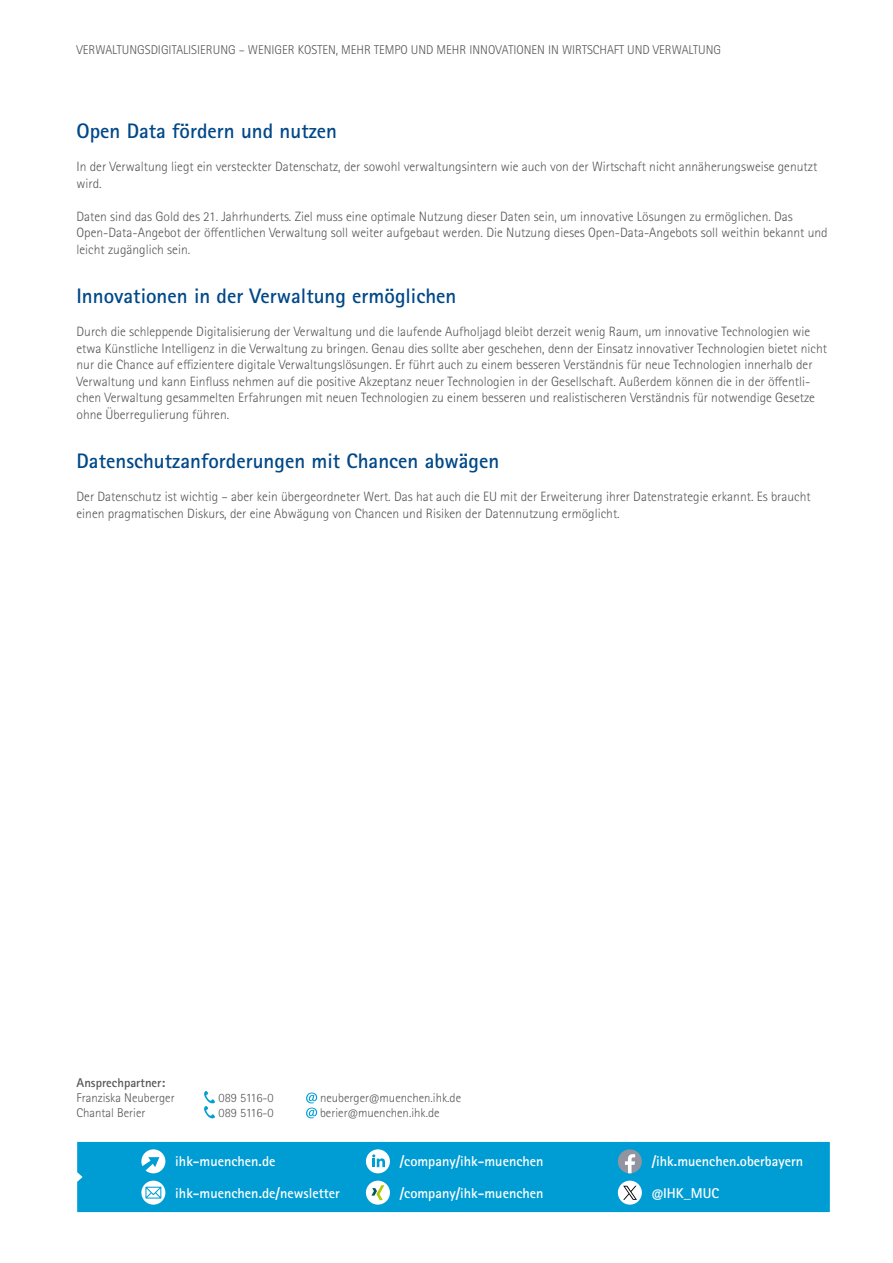
<style>
.page{position:relative;width:893px;height:1263px;background:#fff}
.page>*{position:absolute;margin:0;border:0;box-sizing:border-box;transform-origin:0 0}
.t1{font:700 21px "Rotis Sans Serif Std";color:#004888}
.t2{font:700 14.25px/31.3px "Rotis Sans Serif Std";color:#fff}
.t3{font:300 13.5px/16.5px "Rotis Sans Serif Std";color:#565655}
.t4{font:300 12.75px "Rotis Sans Serif Std";color:#565655}
.t5{font:700 12.75px "Rotis Sans Serif Std";color:#565655}
</style>
<div class="page">
<svg style="left:204px;top:1091px;width:11px;height:27px"></svg>
<svg style="left:306px;top:1092px;width:11px;height:26px"></svg>
<div style="left:77px;top:1142px;width:753px;height:70px;background:#009dd4"></div>
<svg style="left:141px;top:1181px;width:24px;height:24px"></svg>
<svg style="left:145px;top:1187px;width:16px;height:11px"></svg>
<svg style="left:141px;top:1149px;width:24px;height:24px"></svg>
<div style="left:366px;top:1149px;width:24px;height:24px;background:#fff;border-radius:50%"></div>
<svg style="left:372px;top:1154px;width:13px;height:13px"></svg>
<div style="left:366px;top:1181px;width:24px;height:23px;background:#fff;border-radius:50%"></div>
<svg style="left:371px;top:1185px;width:13px;height:15px"></svg>
<div style="left:618px;top:1149px;width:24px;height:24px;background:#92949f;border-radius:50%"></div>
<svg style="left:625px;top:1154px;width:10px;height:19px"></svg>
<div style="left:618px;top:1181px;width:24px;height:24px;background:#fff;border-radius:50%"></div>
<svg style="left:623px;top:1186px;width:14px;height:14px"></svg>
<p class="t4" style="left:77px;top:42px;width:646px">VERWALTUNGSDIGITALISIERUNG – WENIGER KOSTEN, MEHR TEMPO UND MEHR INNOVATIONEN IN WIRTSCHAFT UND VERWALTUNG</p>
<h1 class="t1" style="left:77px;top:118px;width:262px">Open Data fördern und nutzen</h1>
<p class="t3" style="left:77px;top:158px;width:742px">In der Verwaltung liegt ein versteckter Datenschatz, der sowohl verwaltungsintern wie auch von der Wirtschaft nicht annäherungsweise genutzt wird.</p>
<p class="t3" style="left:77px;top:208px;width:753px">Daten sind das Gold des 21. Jahrhunderts. Ziel muss eine optimale Nutzung dieser Daten sein, um innovative Lösungen zu ermöglichen. Das<br>Open-Data-Angebot der öffentlichen Verwaltung soll weiter aufgebaut werden. Die Nutzung dieses Open-Data-Angebots soll weithin bekannt und leicht zugänglich sein.</p>
<h1 class="t1" style="left:77px;top:283px;width:381px">Innovationen in der Verwaltung ermöglichen</h1>
<p class="t3" style="left:77px;top:323px;width:752px">Durch die schleppende Digitalisierung der Verwaltung und die laufende Aufholjagd bleibt derzeit wenig Raum, um innovative Technologien wie etwa Künstliche Intelligenz in die Verwaltung zu bringen. Genau dies sollte aber geschehen, denn der Einsatz innovativer Technologien bietet nicht nur die Chance auf effizientere digitale Verwaltungslösungen. Er führt auch zu einem besseren Verständnis für neue Technologien innerhalb der Verwaltung und kann Einfluss nehmen auf die positive Akzeptanz neuer Technologien in der Gesellschaft. Außerdem können die in der öffentli&shy;chen Verwaltung gesammelten Erfahrungen mit neuen Technologien zu einem besseren und realistischeren Verständnis für notwendige Gesetze ohne Überregulierung führen.</p>
<h1 class="t1" style="left:77px;top:448px;width:424px">Datenschutzanforderungen mit Chancen abwägen</h1>
<p class="t3" style="left:77px;top:488px;width:736px">Der Datenschutz ist wichtig – aber kein übergeordneter Wert. Das hat auch die EU mit der Erweiterung ihrer Datenstrategie erkannt. Es braucht einen pragmatischen Diskurs, der eine Abwägung von Chancen und Risiken der Datennutzung ermöglicht.</p>
<p class="t5" style="left:77px;top:1075px;width:90px">Ansprechpartner:</p>
<p class="t4" style="left:77px;top:1090px;width:100px">Franziska Neuberger</p>
<p class="t4" style="left:219px;top:1090px;width:57px">089 5116-0</p>
<p class="t4" style="left:320px;top:1090px;width:143px">neuberger@muenchen.ihk.de</p>
<p class="t4" style="left:77px;top:1105px;width:70px">Chantal Berier</p>
<p class="t4" style="left:219px;top:1105px;width:57px">089 5116-0</p>
<p class="t4" style="left:320px;top:1105px;width:121px">berier@muenchen.ihk.de</p>
<p class="t2" style="left:175px;top:1146px;width:102px">ihk-muenchen.de</p>
<p class="t2" style="left:400px;top:1146px;width:145px">/company/ihk-muenchen /company/ihk-muenchen</p>
<p class="t2" style="left:652px;top:1146px;width:153px">/ihk.muenchen.oberbayern @IHK_MUC</p>
<p class="t2" style="left:175px;top:1177px;width:166px">ihk-muenchen.de/newsletter</p>
</div>
